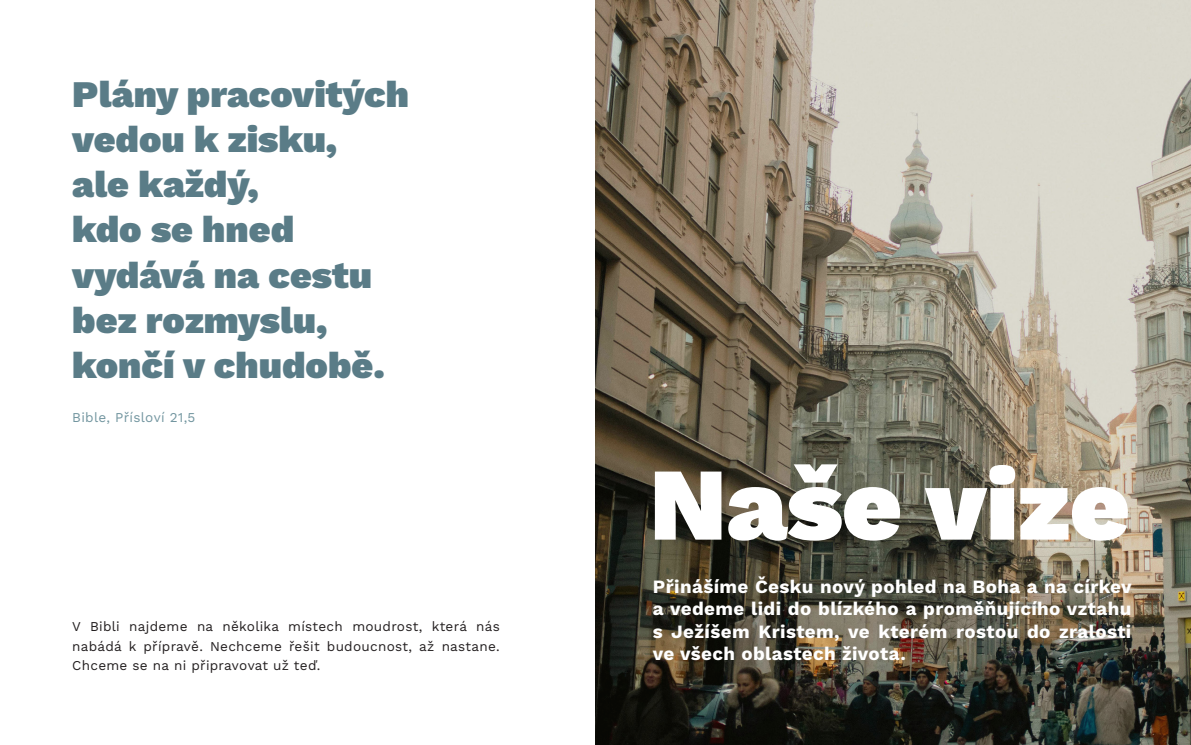
<style>
.page{position:relative;width:1191px;height:745px;background:#fff}
.page>*{position:absolute;margin:0;border:0;box-sizing:border-box;transform-origin:0 0}
.t1{font:900 103.05px "Work Sans";color:#fff}
.t2{font:900 37.5px "Work Sans";color:#5a7c87}
.t3{font:700 18.75px/22.5px "Work Sans";letter-spacing:.02em;color:#fff;text-align:justify}
.t4{font:13.5px/19.5px "Work Sans";letter-spacing:.02em;color:#231f20;text-align:justify}
.t5{font:13.5px "Work Sans";letter-spacing:.02em;color:#7396a0}
</style>
<div class="page">
<img style="left:595px;top:0;width:596px;height:744px">
<p class="t2" style="left:72px;top:73px;width:338px">Plány pracovitých</p>
<p class="t2" style="left:72px;top:118px;width:267px">vedou k zisku,</p>
<p class="t2" style="left:72px;top:163px;width:188px">ale každý,</p>
<p class="t2" style="left:72px;top:208px;width:223px">kdo se hned</p>
<p class="t2" style="left:72px;top:253px;width:301px">vydává na cestu</p>
<p class="t2" style="left:72px;top:298px;width:257px">bez rozmyslu,</p>
<p class="t2" style="left:72px;top:343px;width:314px">končí v chudobě.</p>
<p class="t5" style="left:72px;top:409px;width:125px">Bible, Přísloví 21,5</p>
<p class="t4" style="left:72px;top:616px;width:429px">V Bibli najdeme na několika místech moudrost, která nás nabádá k přípravě. Nechceme řešit budoucnost, až nastane.<br>Chceme se na ni připravovat už teď.</p>
<p class="t1" style="left:649px;top:445px;width:482px">Naše vize</p>
<p class="t3" style="left:653px;top:575px;width:480px">Přinášíme Česku nový pohled na Boha a na církev a vedeme lidi do blízkého a proměňujícího vztahu s Ježíšem Kristem, ve kterém rostou do zralosti ve všech oblastech života.</p>
</div>
